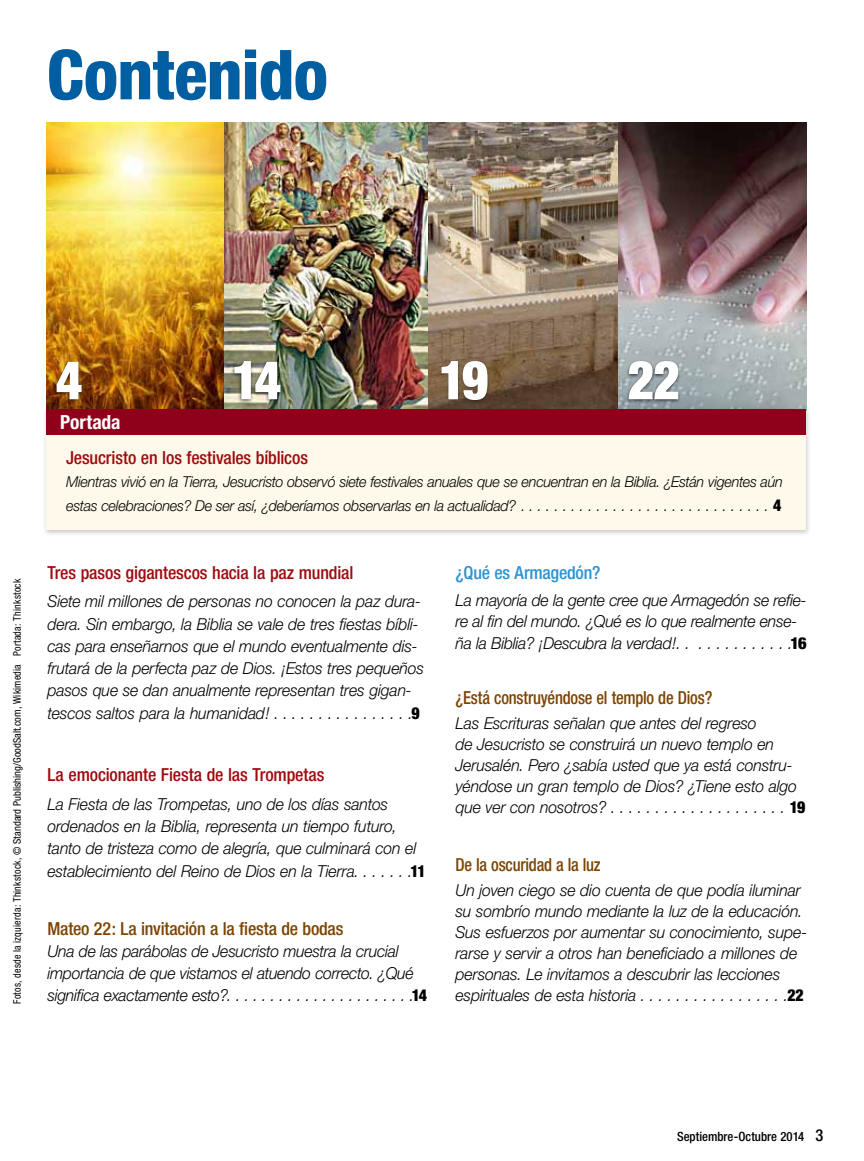
<style>
.page{position:relative;width:864px;height:1161px;background:#fff}
.page>*{position:absolute;margin:0;border:0;box-sizing:border-box;transform-origin:0 0}
.t1{font:800 condensed 69px "Helvetica Neue";letter-spacing:-.01em;color:#005ea1}
.t2{font:900 condensed 54px "Helvetica Neue";color:#fff;scale:.95 1}
.t3{font:700 condensed 19.5px "Helvetica Neue";letter-spacing:-.005em;color:#fff}
.t4{font:500 condensed 18px "Helvetica Neue";letter-spacing:-.01em;color:#9e0b0f}
.t5{font:500 condensed 18px "Helvetica Neue";letter-spacing:-.015em;color:#7c4400;scale:.92 1}
.t6{font:500 condensed 18px "Helvetica Neue";letter-spacing:-.015em;color:#7c4400}
.t7{font:500 condensed 18px "Helvetica Neue";letter-spacing:-.015em;color:#2b93d1}
.t8{font:italic 300 16.5px/22.2px "Helvetica Neue";letter-spacing:-.01em;color:#000;scale:.96 1}
.t9{font:italic 300 15px/24px "Helvetica Neue";letter-spacing:-.02em;color:#000;scale:.96 1}
.t10{font:500 condensed 12.75px "Helvetica Neue";letter-spacing:.005em;color:#000}
.t11{font:condensed 10.5px "Helvetica Neue";letter-spacing:.015em;color:#000;scale:.95 1}
.s1{font-weight:900;font-style:normal;font-stretch:condensed;font-size:16.5px}
.s2{font-weight:900;font-style:normal;font-stretch:condensed}
.s3{font-size:16.5px}
</style>
<div class="page">
<img style="left:46px;top:122px;width:179px;height:284px">
<img style="left:225px;top:122px;width:201px;height:284px">
<img style="left:426px;top:122px;width:193px;height:284px">
<img style="left:619px;top:122px;width:187px;height:284px">
<div style="left:53px;top:360px;width:32px;height:44px;background:#000;opacity:.7"></div>
<div style="left:626px;top:360px;width:55px;height:44px;background:#000;opacity:.7"></div>
<div style="left:438px;top:360px;width:53px;height:44px;background:#141009;opacity:.4"></div>
<div style="left:42px;top:406px;width:769px;height:131px;background:#000;opacity:.2"></div>
<div style="left:47px;top:409px;width:759px;height:121px;background:#fff9eb"></div>
<div style="left:47px;top:409px;width:759px;height:25px;background:#8f001a"></div>
<div style="left:231px;top:360px;width:53px;height:44px;background:#000;opacity:.7"></div>
<h1 class="t1" style="left:47px;top:32px;width:283px">Contenido</h1>
<p class="t11" style="left:11px;top:1004px;width:449px;rotate:-90deg">Fotos, desde la izquierda: Thinkstock, © Standard Publishing/GoodSalt.com, Wikimedia Portada: Thinkstock</p>
<h2 class="t2" style="left:56px;top:347px;width:30px">4</h2>
<h2 class="t2" style="left:439px;top:347px;width:54px">19</h2>
<h2 class="t2" style="left:628px;top:347px;width:57px">22</h2>
<h2 class="t2" style="left:232px;top:347px;width:53px">14</h2>
<p class="t3" style="left:60px;top:411px;width:62px">Portada</p>
<p class="t4" style="left:66px;top:446px;width:243px">Jesucristo en los festivales bíblicos</p>
<p class="t9" style="left:66px;top:470px;width:748px">Mientras vivió en la Tierra, Jesucristo observó siete festivales anuales que se encuentran en la Biblia. ¿Están vigentes aún estas celebraciones? De ser así, ¿deberíamos observarlas en la actualidad? . . . . . . . . . . . . . . . . . . . . . . . . . . . . . . <span class="s1">4</span></p>
<p class="t4" style="left:47px;top:562px;width:307px">Tres pasos gigantescos hacia la paz mundial</p>
<p class="t8" style="left:47px;top:590px;width:394px">Siete mil millones de personas no conocen la paz dura&shy;dera. Sin embargo, la Biblia se vale de tres fiestas bíbli&shy;cas para enseñarnos que el mundo eventualmente dis&shy;frutará de la perfecta paz de Dios. ¡Estos tres pequeños pasos que se dan anualmente representan tres gigan&shy;tescos saltos para la humanidad! . . . . . . . . . . . . . . . .<span class="s2">9</span></p>
<p class="t4" style="left:47px;top:764px;width:279px">La emocionante Fiesta de las Trompetas</p>
<p class="t8" style="left:47px;top:793px;width:396px">La Fiesta de las Trompetas, uno de los días santos ordenados en la Biblia, representa un tiempo futuro, tanto de tristeza como de alegría, que culminará con el establecimiento del Reino de Dios en la Tierra. . . . . . .<span class="s2">11</span></p>
<p class="t6" style="left:47px;top:917px;width:298px">Mateo 22: La invitación a la fiesta de bodas</p>
<p class="t8" style="left:47px;top:940px;width:397px">Una de las parábolas de Jesucristo muestra la crucial importancia de que vistamos el atuendo correcto. ¿Qué significa exactamente esto?. . . . . . . . . . . . . . . . . . . . . .<span class="s2">14</span></p>
<p class="t7" style="left:455px;top:562px;width:147px">¿Qué es Armagedón?</p>
<p class="t8" style="left:455px;top:589px;width:367px;line-height:21.5px">La mayoría de la gente cree que Armagedón se refie&shy;re al fin del mundo. ¿Qué es lo que realmente ense&shy;ña la Biblia? ¡Descubra la verdad!. . . . . . . . . . . . .<span class="s2">16</span></p>
<p class="t5" style="left:455px;top:687px;width:281px">¿Está construyéndose el templo de Dios?</p>
<p class="t8" style="left:455px;top:713px;width:366px;line-height:21px">Las Escrituras señalan que antes del regreso<br>de Jesucristo se construirá un nuevo templo en Jerusalén. Pero ¿sabía usted que ya está constru&shy;yéndose un gran templo de Dios? ¿Tiene esto algo que ver con nosotros? . . . . . . . . . . . . . . . . . . . . <span class="s2">19</span></p>
<p class="t5" style="left:455px;top:854px;width:159px">De la oscuridad a la luz</p>
<p class="t8" style="left:455px;top:880px;width:368px;line-height:21px">Un joven ciego se dio cuenta de que podía iluminar su sombrío mundo mediante la luz de la educación.<br>Sus esfuerzos por aumentar su conocimiento, supe&shy;rarse y servir a otros han beneficiado a millones de personas. Le invitamos a descubrir las lecciones espirituales de esta historia . . . . . . . . . . . . . . . . .<span class="s2">22</span></p>
<p class="t10" style="left:677px;top:1129px;width:148px">Septiembre-Octubre 2014 <span class="s3">3</span></p>
</div>
